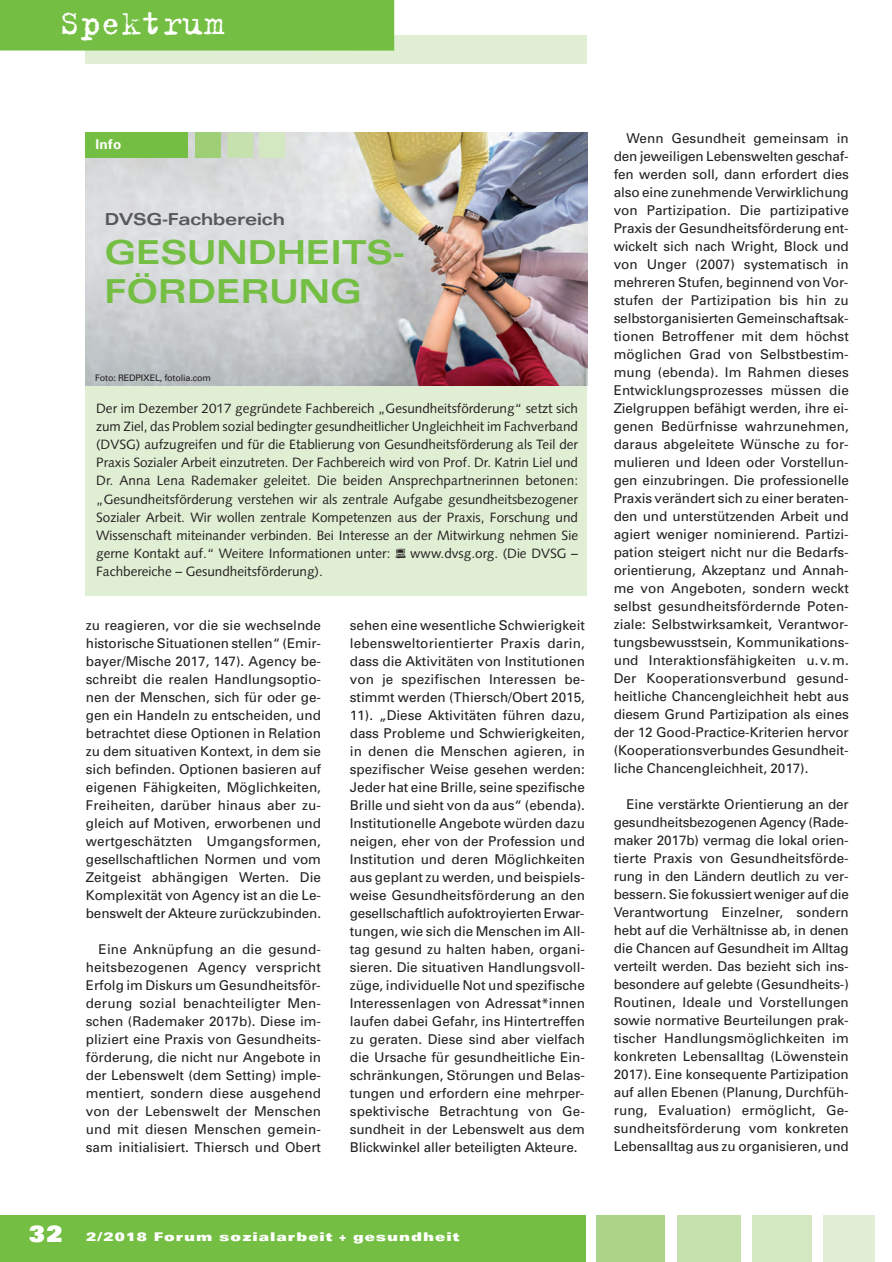
<style>
.page{position:relative;width:892px;height:1262px;background:#fff}
.page>*{position:absolute;margin:0;border:0;box-sizing:border-box;transform-origin:0 0}
.t1{font:37.5px "Trixie";color:#fff}
.t2{font:700 expanded 33px/39.6px "Univers";letter-spacing:-.005em;color:#74bf43}
.t3{font:900 22.5px "Univers";color:#fff}
.t4{font:700 expanded 16.5px "Univers";letter-spacing:-.015em;color:#57585a}
.t5{font:13.5px/18px "Univers";letter-spacing:-.005em;color:#231f20;text-align:justify}
.t6{font:13.5px/18px "Syntax";color:#231f20;text-align:justify}
.t7{font:700 13.5px "Univers";color:#fff}
.t8{font:900 expanded 12px "Univers";letter-spacing:.085em;color:#fff}
.t9{font:9px "Univers";letter-spacing:-.015em;color:#231f20}
.s1{font-family:"Pinxit Office LL"}
</style>
<div class="page">
<div style="left:0;top:1215px;width:585px;height:46px;background:#74bf43"></div>
<div style="left:597px;top:1215px;width:68px;height:46px;background:#abd489"></div>
<div style="left:676px;top:1215px;width:64px;height:46px;background:#c6e1ae"></div>
<div style="left:752px;top:1215px;width:59px;height:46px;background:#d3e8c0"></div>
<div style="left:823px;top:1215px;width:51px;height:46px;background:#e0eed4"></div>
<div style="left:85px;top:35px;width:501px;height:29px;background:#e0eed4"></div>
<div style="left:0;top:0;width:394px;height:51px;background:#74bf43"></div>
<div style="left:85px;top:133px;width:502px;height:462px;background:#e0eed4"></div>
<img style="left:85px;top:133px;width:502px;height:252px">
<div style="left:85px;top:133px;width:102px;height:25px;background:#74bf43"></div>
<div style="left:195px;top:133px;width:25px;height:25px;background:#9ecf77"></div>
<div style="left:227px;top:133px;width:26px;height:25px;background:#c6e1ae"></div>
<div style="left:260px;top:133px;width:25px;height:25px;background:#d3e8c0"></div>
<h1 class="t1" style="left:59px;top:-2px;width:166px">Spektrum</h1>
<p class="t7" style="left:95px;top:136px;width:27px">Info</p>
<p class="t4" style="left:105px;top:209px;width:181px">DVSG-Fachbereich</p>
<h2 class="t2" style="left:105px;top:232px;width:302px">GESUNDHEITS-<br>FÖRDERUNG</h2>
<p class="t9" style="left:95px;top:373px;width:117px">Foto: REDPIXEL, fotolia.com</p>
<p class="t6" style="left:96px;top:400px;width:483px">Der im Dezember 2017 gegründete Fachbereich „Gesundheitsförderung“ setzt sich zum Ziel, das Problem sozial bedingter gesundheitlicher Ungleichheit im Fachverband (DVSG) aufzugreifen und für die Etablierung von Gesundheitsförderung als Teil der Praxis Sozialer Arbeit einzutreten. Der Fachbereich wird von Prof. Dr. Katrin Liel und Dr. Anna Lena Rademaker geleitet. Die beiden Ansprechpartnerinnen betonen: „Gesundheitsförderung verstehen wir als zentrale Aufgabe gesundheitsbezogener Sozialer Arbeit. Wir wollen zentrale Kompetenzen aus der Praxis, Forschung und Wissenschaft miteinander verbinden. Bei Interesse an der Mitwirkung nehmen Sie gerne Kontakt auf.“ Weitere Informationen unter: <span class="s1">C</span> www.dvsg.org. (Die DVSG – Fachbereiche – Gesundheitsförderung).</p>
<p class="t5" style="left:86px;top:616px;width:237px">zu reagieren, vor die sie wechselnde historische Situationen stellen“ (Emir - bayer/Mische 2017, 147). Agency be&shy;schreibt die realen Handlungsoptio&shy;nen der Menschen, sich für oder ge&shy;gen ein Handeln zu entscheiden, und betrachtet diese Optionen in Relation zu dem situativen Kontext, in dem sie sich befinden. Optionen basieren auf eigenen Fähigkeiten, Möglichkeiten, Freiheiten, darüber hinaus aber zu&shy;gleich auf Motiven, erworbenen und wertgeschätzten Umgangsformen, gesellschaftlichen Normen und vom Zeitgeist abhängigen Werten. Die Komplexität von Agency ist an die Le&shy;benswelt der Akteure zurückzubinden.</p>
<p class="t5" style="left:86px;top:940px;width:237px;text-indent:13px">Eine Anknüpfung an die gesund&shy;heitsbezogenen Agency verspricht Erfolg im Diskurs um Gesundheitsför&shy;derung sozial benachteiligter Men&shy;schen (Rademaker 2017b). Diese im&shy;pliziert eine Praxis von Gesundheits&shy;förderung, die nicht nur Angebote in der Lebenswelt (dem Setting) imple&shy;mentiert, sondern diese ausgehend von der Lebenswelt der Menschen und mit diesen Menschen gemein&shy;sam initialisiert. Thiersch und Obert</p>
<p class="t5" style="left:350px;top:616px;width:237px">sehen eine wesentliche Schwierigkeit lebensweltorientierter Praxis darin, dass die Aktivitäten von Institutionen von je spezifischen Interessen be&shy;stimmt werden (Thiersch/Obert 2015, 11). „Diese Aktivitäten führen dazu, dass Probleme und Schwierigkeiten, in denen die Menschen agieren, in spezifischer Weise gesehen werden:<br>Jeder hat eine Brille, seine spezifische Brille und sieht von da aus“ (ebenda).<br>Institutionelle Angebote würden dazu neigen, eher von der Profession und Institution und deren Möglichkeiten aus geplant zu werden, und beispiels&shy;weise Gesundheitsförderung an den gesellschaftlich aufoktroyierten Erwar&shy;tungen, wie sich die Menschen im All&shy;tag gesund zu halten haben, organi&shy;sieren. Die situativen Handlungsvoll&shy;züge, individuelle Not und spezifische Interessenlagen von Adressat*innen laufen dabei Gefahr, ins Hintertreffen zu geraten. Diese sind aber vielfach die Ursache für gesundheitliche Ein&shy;schränkungen, Störungen und Belas&shy;tungen und erfordern eine mehrper&shy;spektivische Betrachtung von Ge&shy;sundheit in der Lebenswelt aus dem Blickwinkel aller beteiligten Akteure.</p>
<h3 class="t3" style="left:29px;top:1218px;width:35px">32</h3>
<p class="t8" style="left:86px;top:1229px;width:374px">2/2018 Forum sozialarbeit + gesundheit</p>
<p class="t5" style="left:613px;top:130px;width:237px;text-indent:13px">Wenn Gesundheit gemeinsam in den jeweiligen Lebenswelten geschaf&shy;fen werden soll, dann erfordert dies also eine zunehmende Verwirklichung von Partizipation. Die partizipative Praxis der Gesundheitsförderung ent&shy;wickelt sich nach Wright, Block und von Unger (2007) systematisch in mehreren Stufen, beginnend von Vor&shy;stufen der Partizipation bis hin zu selbstorganisierten Gemeinschaftsak&shy;tionen Betroffener mit dem höchst möglichen Grad von Selbstbestim&shy;mung (ebenda). Im Rahmen dieses Entwicklungsprozesses müssen die Zielgruppen befähigt werden, ihre ei&shy;genen Bedürfnisse wahrzunehmen, daraus abgeleitete Wünsche zu for&shy;mulieren und Ideen oder Vorstellun&shy;gen einzubringen. Die professionelle Praxis verändert sich zu einer beraten&shy;den und unterstützenden Arbeit und agiert weniger nominierend. Partizi&shy;pation steigert nicht nur die Bedarfs&shy;orientierung, Akzeptanz und Annah&shy;me von Angeboten, sondern weckt selbst gesundheitsfördernde Poten&shy;ziale: Selbstwirksamkeit, Verantwor&shy;tungsbewusstsein, Kommunikations&shy;und Interaktionsfähigkeiten u.v.m.<br>Der Kooperationsverbund gesund&shy;heitliche Chancengleichheit hebt aus diesem Grund Partizipation als eines der 12 Good-Practice-Kriterien hervor (Kooperationsverbundes Gesundheit&shy;liche Chancengleichheit, 2017).</p>
<p class="t5" style="left:613px;top:795px;width:237px;text-indent:13px">Eine verstärkte Orientierung an der gesundheitsbezogenen Agency (Rade&shy;maker 2017b) vermag die lokal orien&shy;tierte Praxis von Gesundheitsförde&shy;rung in den Ländern deutlich zu ver&shy;bessern. Sie fokussiert weniger auf die Verantwortung Einzelner, sondern hebt auf die Verhältnisse ab, in denen die Chancen auf Gesundheit im Alltag verteilt werden. Das bezieht sich ins&shy;besondere auf gelebte (Gesundheits-)<br>Routinen, Ideale und Vorstellungen sowie normative Beurteilungen prak&shy;tischer Handlungsmöglichkeiten im konkreten Lebensalltag (Löwenstein 2017). Eine konsequente Partizipation auf allen Ebenen (Planung, Durchfüh&shy;rung, Evaluation) ermöglicht, Ge&shy;sundheitsförderung vom konkreten Lebensalltag aus zu organisieren, und</p>
</div>
